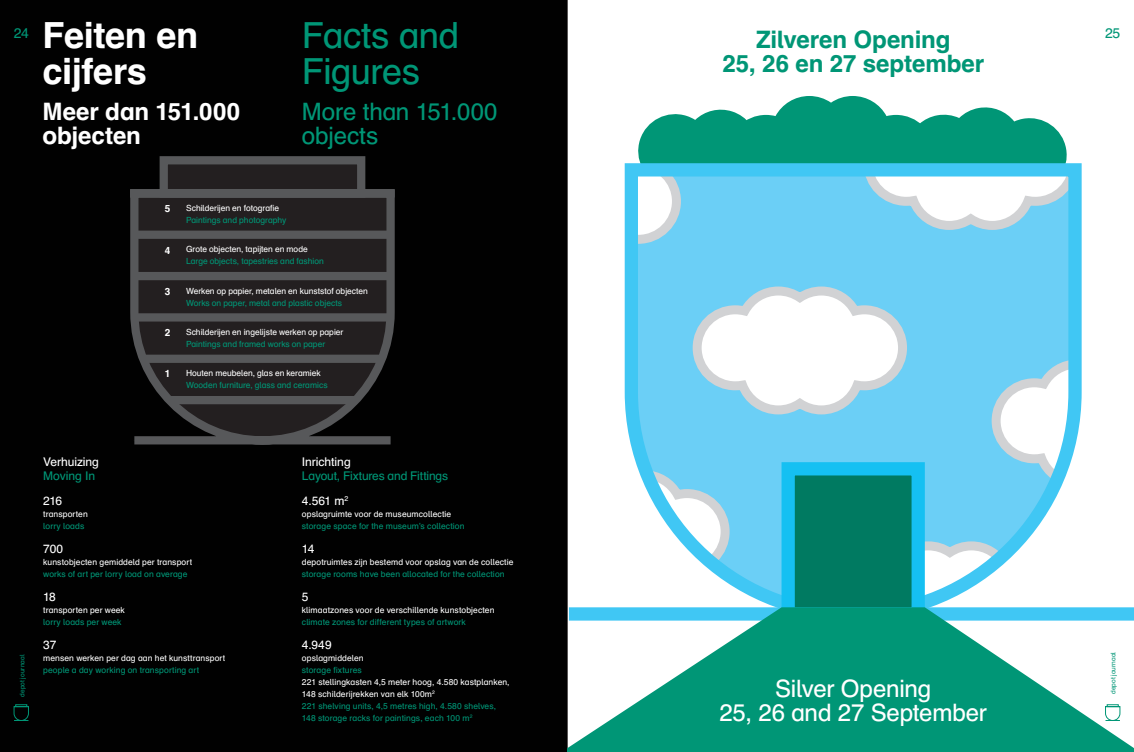
<style>
.page{position:relative;width:1134px;height:752px;background:#fff}
.page>*{position:absolute;margin:0;border:0;box-sizing:border-box;transform-origin:0 0}
.Title_DUTCH{font:700 36px/36px "Schulbuch Nord";letter-spacing:-.01em;color:#fff}
.Title_ENG{font:36px/36px "Schulbuch Nord";letter-spacing:-.015em;color:#009676}
.Sub_NL{font:700 24px "Schulbuch Nord";letter-spacing:-.005em;color:#009676}
.Sub_NL-2{font:24px "Schulbuch Nord";letter-spacing:-.01em;color:#fff}
.Sub_NL-3{font:700 24px/24px "Schulbuch Nord";letter-spacing:-.005em;color:#fff}
.Subtitle_ENG{font:24px/24px "Schulbuch Nord";letter-spacing:-.01em;color:#009676}
.t1{font:14px "Schulbuch Nord";color:#009676}
.Text_Header{font:12px/14px "Schulbuch Nord";letter-spacing:-.015em;color:#009676}
.Text_Header-2{font:12px "Schulbuch Nord";letter-spacing:-.01em;color:#fff}
.Text_Header_ENG{font:12px "Schulbuch Nord";letter-spacing:-.005em;color:#009676}
.Text{font:700 10px "Schulbuch Nord";color:#fff}
.Text-2{font:8.5px/12px "Schulbuch Nord";letter-spacing:.005em;color:#fff}
.Text-3{font:8.5px/12px "Schulbuch Nord";letter-spacing:.005em;color:#009676}
.t2{font:6.5px "Schulbuch Nord";color:#009676}
.s1{color:#fff}
</style>
<div class="page">
<hr style="left:567px;top:0;width:1px;height:751px;background:#231f20">
<svg style="left:638px;top:96px;width:429px;height:60px"></svg>
<svg style="left:624px;top:156px;width:458px;height:451px"></svg>
<div style="left:781px;top:462px;width:144px;height:158px;background:#007a61;border:13px solid #15c0f2"></div>
<svg style="left:567px;top:607px;width:567px;height:144px;fill:#009676"></svg>
<div style="left:0;top:0;width:567px;height:751px;background:#010101"></div>
<svg style="left:130px;top:156px;width:265px;height:289px;background:#2c292b"></svg>
<div style="left:130px;top:189px;width:265px;height:8px;background:#57585a"></div>
<svg style="left:1105px;top:703px;width:15px;height:17px"></svg>
<svg style="left:13px;top:704px;width:16px;height:16px"></svg>
<p class="Title_DUTCH" style="left:43px;top:16px;width:157px">Feiten en cijfers</p>
<p class="Sub_NL-3" style="left:43px;top:99px;width:199px">Meer dan 151.000 objecten</p>
<p class="Title_ENG" style="left:302px;top:16px;width:159px">Facts and<br>Figures</p>
<p class="Subtitle_ENG" style="left:302px;top:99px;width:197px">More than 151.000 objects</p>
<h3 class="t1" style="left:14px;top:24px;width:17px">24</h3>
<h3 class="t1" style="left:1105px;top:24px;width:17px">25</h3>
<p class="Sub_NL" style="left:756px;top:24px;width:196px">Zilveren Opening</p>
<p class="Sub_NL" style="left:722px;top:48px;width:263px">25, 26 en 27 september</p>
<p class="Text" style="left:165px;top:202px;width:7px">5</p>
<p class="Text" style="left:165px;top:243px;width:7px">4</p>
<p class="Text" style="left:165px;top:284px;width:7px">3</p>
<p class="Text" style="left:165px;top:326px;width:7px">2</p>
<p class="Text" style="left:165px;top:367px;width:7px">1</p>
<p class="Text-2" style="left:186px;top:202px;width:95px">Schilderijen en fotografie</p>
<p class="Text-3" style="left:186px;top:214px;width:102px">Paintings and photography</p>
<p class="Text-2" style="left:186px;top:243px;width:123px">Grote objecten, tapijten en mode</p>
<p class="Text-3" style="left:186px;top:255px;width:139px">Large objects, tapestries and fashion</p>
<p class="Text-2" style="left:186px;top:284px;width:183px">Werken op papier, metalen en kunststof objecten</p>
<p class="Text-3" style="left:186px;top:296px;width:158px">Works on paper, metal and plastic objects</p>
<p class="Text-2" style="left:186px;top:325px;width:159px">Schilderijen en ingelijste werken op papier</p>
<p class="Text-3" style="left:186px;top:337px;width:141px">Paintings and framed works on paper</p>
<p class="Text-2" style="left:186px;top:366px;width:136px">Houten meubelen, glas en keramiek</p>
<p class="Text-3" style="left:186px;top:378px;width:143px">Wooden furniture, glass and ceramics</p>
<p class="t2" style="left:18px;top:696px;width:43px;rotate:-90deg">depot journaal</p>
<p class="Text_Header-2" style="left:43px;top:454px;width:57px">Verhuizing</p>
<p class="Text_Header_ENG" style="left:43px;top:468px;width:53px">Moving In</p>
<p class="Text_Header-2" style="left:43px;top:492px;width:20px">216</p>
<p class="Text-2" style="left:43px;top:507px;width:46px">transporten</p>
<p class="Text-3" style="left:43px;top:519px;width:43px">lorry loads</p>
<p class="Text_Header-2" style="left:43px;top:540px;width:21px">700</p>
<p class="Text-2" style="left:43px;top:555px;width:150px">kunstobjecten gemiddeld per transport</p>
<p class="Text-3" style="left:43px;top:567px;width:146px">works of art per lorry load on average</p>
<p class="Text_Header-2" style="left:43px;top:588px;width:14px">18</p>
<p class="Text-2" style="left:43px;top:603px;width:83px">transporten per week</p>
<p class="Text-3" style="left:43px;top:615px;width:80px">lorry loads per week</p>
<p class="Text_Header-2" style="left:43px;top:636px;width:15px">37</p>
<p class="Text-2" style="left:43px;top:651px;width:184px">mensen werken per dag aan het kunsttransport</p>
<p class="Text-3" style="left:43px;top:663px;width:157px">people a day working on transporting art</p>
<p class="Text_Header" style="left:302px;top:454px;width:148px"><span class="s1">Inrichting<br></span>Layout, Fixtures and Fittings</p>
<p class="Text_Header-2" style="left:302px;top:492px;width:48px">4.561 m<sup>2</sup></p>
<p class="Text-2" style="left:302px;top:507px;width:151px">opslagruimte voor de museumcollectie</p>
<p class="Text-3" style="left:302px;top:519px;width:164px">storage space for the museum’s collection</p>
<p class="Text_Header-2" style="left:302px;top:540px;width:14px">14</p>
<p class="Text-2" style="left:302px;top:555px;width:213px">depotruimtes zijn bestemd voor opslag van de collectie</p>
<p class="Text-3" style="left:302px;top:567px;width:204px">storage rooms have been allocated for the collection</p>
<p class="Text_Header-2" style="left:302px;top:588px;width:8px">5</p>
<p class="Text-2" style="left:302px;top:603px;width:194px">klimaatzones voor de verschillende kunstobjecten</p>
<p class="Text-3" style="left:302px;top:615px;width:165px">climate zones for different types of artwork</p>
<p class="Text_Header-2" style="left:302px;top:636px;width:31px">4.949</p>
<p class="Text-2" style="left:302px;top:651px;width:63px">opslagmiddelen</p>
<p class="Text-3" style="left:302px;top:663px;width:61px">storage fixtures</p>
<p class="Text-2" style="left:302px;top:675px;width:209px">221 stellingkasten 4,5 meter hoog, 4.580 kastplanken,<br>148 schilderijrekken van elk 100m<sup>2</sup></p>
<p class="Text-3" style="left:302px;top:699px;width:196px">221 shelving units, 4,5 metres high, 4.580 shelves,<br>148 storage racks for paintings, each 100 m<sup>2</sup></p>
<p class="Sub_NL-2" style="left:775px;top:672px;width:158px">Silver Opening</p>
<p class="Sub_NL-2" style="left:720px;top:696px;width:269px">25, 26 and 27 September</p>
<p class="t2" style="left:1109px;top:693px;width:43px;rotate:-90deg">depot journaal</p>
</div>
